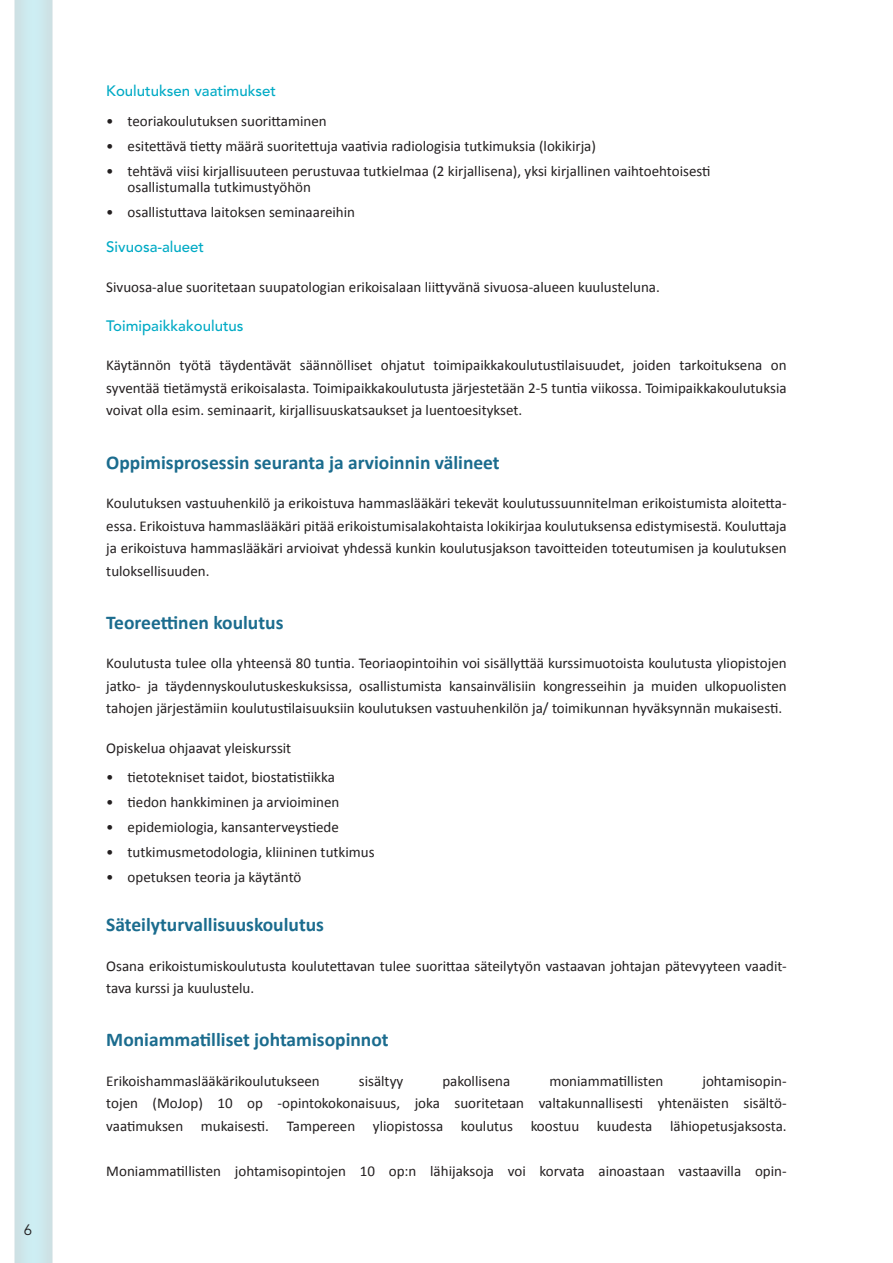
<style>
.page{position:relative;width:893px;height:1263px;background:#fff}
.page>*{position:absolute;margin:0;border:0;box-sizing:border-box;transform-origin:0 0}
.t1{font:700 19.5px "Calibri";color:#1b6c8e}
.t2{font:15px/22.5px "Calibri";color:#231f20;text-align:justify}
.t3{font:500 15px "Avenir LT Std";color:#00aac5}
.t4{font:15px "Avenir LT Std";color:#231f20}
</style>
<div class="page">
<div style="left:13px;top:0;width:40px;height:1263px;background:#cde8ed"></div>
<p class="t4" style="left:24px;top:1221px;width:10px">6</p>
<p class="t3" style="left:106px;top:83px;width:171px">Koulutuksen vaatimukset</p>
<p class="t2" style="left:106px;top:109px;width:222px">• teoriakoulutuksen suorittaminen</p>
<p class="t2" style="left:106px;top:134px;width:491px">• esitettävä tietty määrä suoritettuja vaativia radiologisia tutkimuksia (lokikirja)</p>
<p class="t2" style="left:128px;top:162px;width:584px;line-height:16.5px;text-indent:-21px">• tehtävä viisi kirjallisuuteen perustuvaa tutkielmaa (2 kirjallisena), yksi kirjallinen vaihtoehtoisesti osallistumalla tutkimustyöhön</p>
<p class="t2" style="left:106px;top:201px;width:250px">• osallistuttava laitoksen seminaareihin</p>
<p class="t3" style="left:106px;top:238px;width:99px">Sivuosa-alueet</p>
<p class="t2" style="left:106px;top:275px;width:555px">Sivuosa-alue suoritetaan suupatologian erikoisalaan liittyvänä sivuosa-alueen kuulusteluna.</p>
<p class="t3" style="left:106px;top:317px;width:139px">Toimipaikkakoulutus</p>
<p class="t2" style="left:106px;top:354px;width:682px">Käytännön työtä täydentävät säännölliset ohjatut toimipaikkakoulutustilaisuudet, joiden tarkoituksena on syventää tietämystä erikoisalasta. Toimipaikkakoulutusta järjestetään 2-5 tuntia viikossa. Toimipaikkakoulutuksia voivat olla esim. seminaarit, kirjallisuuskatsaukset ja luentoesitykset.</p>
<h1 class="t1" style="left:106px;top:450px;width:395px">Oppimisprosessin seuranta ja arvioinnin välineet</h1>
<p class="t2" style="left:106px;top:492px;width:682px">Koulutuksen vastuuhenkilö ja erikoistuva hammaslääkäri tekevät koulutussuunnitelman erikoistumista aloitetta&shy;essa. Erikoistuva hammaslääkäri pitää erikoistumisalakohtaista lokikirjaa koulutuksensa edistymisestä. Kouluttaja ja erikoistuva hammaslääkäri arvioivat yhdessä kunkin koulutusjakson tavoitteiden toteutumisen ja koulutuksen tuloksellisuuden.</p>
<h1 class="t1" style="left:106px;top:610px;width:179px">Teoreettinen koulutus</h1>
<p class="t2" style="left:106px;top:652px;width:682px">Koulutusta tulee olla yhteensä 80 tuntia. Teoriaopintoihin voi sisällyttää kurssimuotoista koulutusta yliopistojen jatko- ja täydennyskoulutuskeskuksissa, osallistumista kansainvälisiin kongresseihin ja muiden ulkopuolisten tahojen järjestämiin koulutustilaisuuksiin koulutuksen vastuuhenkilön ja/ toimikunnan hyväksynnän mukaisesti.</p>
<p class="t2" style="left:106px;top:737px;width:187px">Opiskelua ohjaavat yleiskurssit</p>
<p class="t2" style="left:106px;top:766px;width:230px">• tietotekniset taidot, biostatistiikka</p>
<p class="t2" style="left:106px;top:791px;width:235px">• tiedon hankkiminen ja arvioiminen</p>
<p class="t2" style="left:106px;top:816px;width:234px">• epidemiologia, kansanterveystiede</p>
<p class="t2" style="left:106px;top:841px;width:270px">• tutkimusmetodologia, kliininen tutkimus</p>
<p class="t2" style="left:106px;top:866px;width:197px">• opetuksen teoria ja käytäntö</p>
<h1 class="t1" style="left:106px;top:912px;width:219px">Säteilyturvallisuuskoulutus</h1>
<p class="t2" style="left:106px;top:954px;width:682px">Osana erikoistumiskoulutusta koulutettavan tulee suorittaa säteilytyön vastaavan johtajan pätevyyteen vaadit&shy;tava kurssi ja kuulustelu.</p>
<h1 class="t1" style="left:106px;top:1027px;width:284px">Moniammatilliset johtamisopinnot</h1>
<p class="t2" style="left:106px;top:1069px;width:215px">Erikoishammaslääkärikoulutukseen</p>
<p class="t2" style="left:359px;top:1069px;width:46px">sisältyy</p>
<p class="t2" style="left:442px;top:1069px;width:70px">pakollisena</p>
<p class="t2" style="left:549px;top:1069px;width:116px">moniammatillisten</p>
<p class="t2" style="left:106px;top:1069px;width:682px;text-indent:596px">johtamisopin&shy;tojen (MoJop) 10 op -opintokokonaisuus, joka suoritetaan valtakunnallisesti yhtenäisten sisältö&shy;vaatimuksen mukaisesti. Tampereen yliopistossa koulutus koostuu kuudesta lähiopetusjaksosta.</p>
<p class="t2" style="left:106px;top:1159px;width:682px">Moniammatillisten johtamisopintojen 10 op:n lähijaksoja voi korvata ainoastaan vastaavilla opin-</p>
</div>
